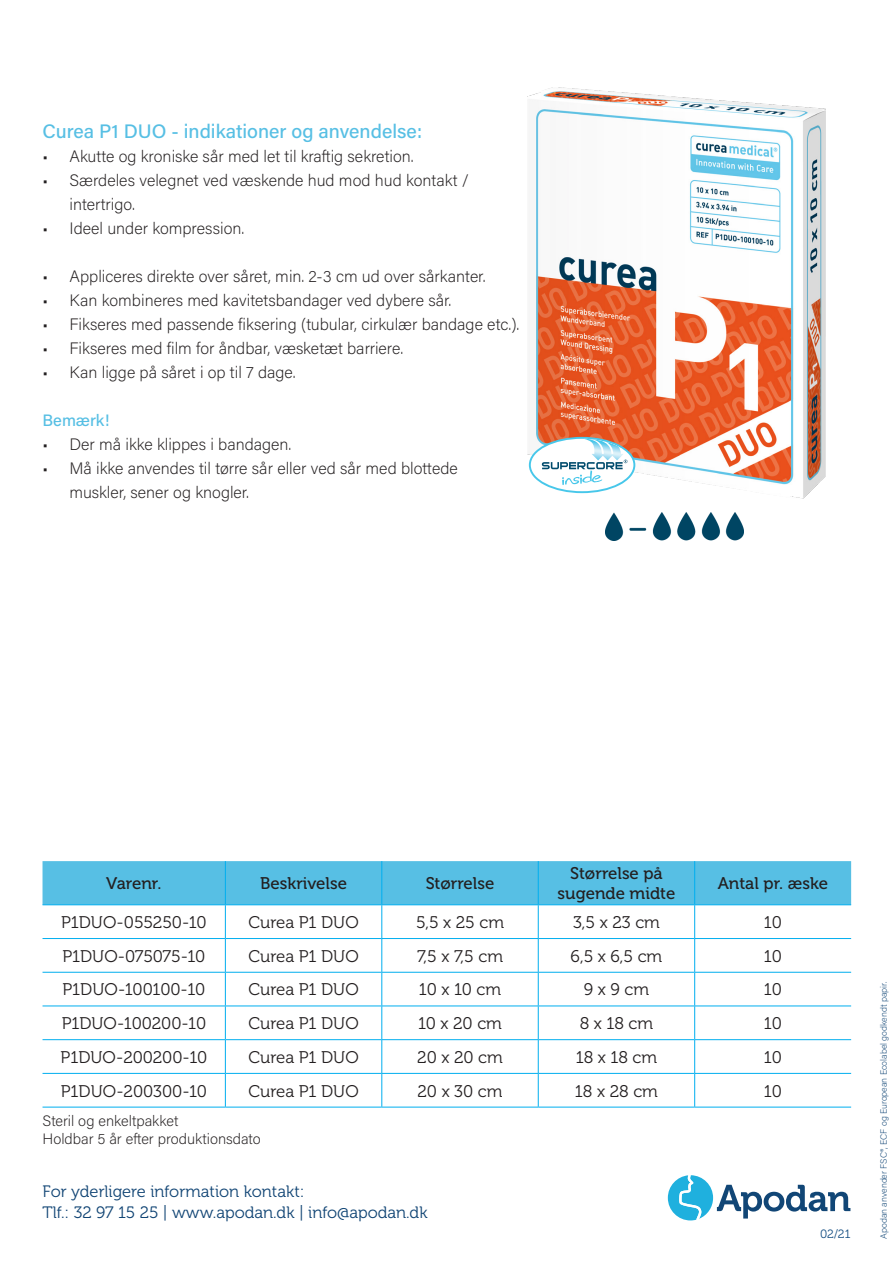
<style>
.page{position:relative;width:893px;height:1263px;background:#fff}
.page>*{position:absolute;margin:0;border:0;box-sizing:border-box;transform-origin:0 0}
.t1{font:500 19.5px "Acumin Pro";color:#57bfe4}
.t2{font:16.8px "Museo 300";color:#231f20}
.t3{font:16.8px/20.2px "Museo 500";color:#231f20;text-align:center}
.t4{font:200 16.5px/24px "Acumin Pro";color:#231f20}
.t5{font:16.5px "Museo 300";color:#104474}
.t6{font:500 16.5px "Acumin Pro";color:#57bfe4}
.t7{font:200 15px "Acumin Pro";color:#231f20}
.t8{font:12px "Museo 300";color:#144e82}
.t9{font:200 9px "Acumin Pro";color:#114676}
</style>
<div class="page">
<svg style="left:668px;top:1175px;width:182px;height:45px"></svg>
<div style="left:43px;top:861px;width:808px;height:43px;background:#57bfe4"></div>
<hr style="left:225px;top:861px;width:1px;height:43px;background:#00aeef">
<hr style="left:381px;top:861px;width:1px;height:43px;background:#00aeef">
<hr style="left:538px;top:861px;width:1px;height:43px;background:#00aeef">
<hr style="left:694px;top:861px;width:1px;height:43px;background:#00aeef">
<hr style="left:225px;top:905px;width:1px;height:33px;background:#00aeef">
<hr style="left:381px;top:905px;width:1px;height:33px;background:#00aeef">
<hr style="left:538px;top:905px;width:1px;height:33px;background:#00aeef">
<hr style="left:694px;top:905px;width:1px;height:33px;background:#00aeef">
<hr style="left:43px;top:938px;width:182px;height:1px;background:#00aeef">
<hr style="left:225px;top:938px;width:157px;height:1px;background:#00aeef">
<hr style="left:225px;top:939px;width:1px;height:33px;background:#00aeef">
<hr style="left:382px;top:938px;width:156px;height:1px;background:#00aeef">
<hr style="left:381px;top:939px;width:1px;height:33px;background:#00aeef">
<hr style="left:538px;top:938px;width:157px;height:1px;background:#00aeef">
<hr style="left:538px;top:939px;width:1px;height:33px;background:#00aeef">
<hr style="left:695px;top:938px;width:156px;height:1px;background:#00aeef">
<hr style="left:694px;top:939px;width:1px;height:33px;background:#00aeef">
<hr style="left:43px;top:972px;width:182px;height:1px;background:#00aeef">
<hr style="left:225px;top:972px;width:157px;height:1px;background:#00aeef">
<hr style="left:225px;top:972px;width:1px;height:33px;background:#00aeef">
<hr style="left:382px;top:972px;width:156px;height:1px;background:#00aeef">
<hr style="left:381px;top:972px;width:1px;height:33px;background:#00aeef">
<hr style="left:538px;top:972px;width:157px;height:1px;background:#00aeef">
<hr style="left:538px;top:972px;width:1px;height:33px;background:#00aeef">
<hr style="left:695px;top:972px;width:156px;height:1px;background:#00aeef">
<hr style="left:694px;top:972px;width:1px;height:33px;background:#00aeef">
<hr style="left:43px;top:1005px;width:182px;height:1px;background:#00aeef">
<hr style="left:225px;top:1005px;width:157px;height:1px;background:#00aeef">
<hr style="left:225px;top:1006px;width:1px;height:33px;background:#00aeef">
<hr style="left:382px;top:1005px;width:156px;height:1px;background:#00aeef">
<hr style="left:381px;top:1006px;width:1px;height:33px;background:#00aeef">
<hr style="left:538px;top:1005px;width:157px;height:1px;background:#00aeef">
<hr style="left:538px;top:1006px;width:1px;height:33px;background:#00aeef">
<hr style="left:695px;top:1005px;width:156px;height:1px;background:#00aeef">
<hr style="left:694px;top:1006px;width:1px;height:33px;background:#00aeef">
<hr style="left:43px;top:1039px;width:182px;height:1px;background:#00aeef">
<hr style="left:225px;top:1039px;width:157px;height:1px;background:#00aeef">
<hr style="left:225px;top:1040px;width:1px;height:33px;background:#00aeef">
<hr style="left:382px;top:1039px;width:156px;height:1px;background:#00aeef">
<hr style="left:381px;top:1040px;width:1px;height:33px;background:#00aeef">
<hr style="left:538px;top:1039px;width:157px;height:1px;background:#00aeef">
<hr style="left:538px;top:1040px;width:1px;height:33px;background:#00aeef">
<hr style="left:695px;top:1039px;width:156px;height:1px;background:#00aeef">
<hr style="left:694px;top:1040px;width:1px;height:33px;background:#00aeef">
<hr style="left:43px;top:1073px;width:182px;height:1px;background:#00aeef">
<hr style="left:225px;top:1073px;width:157px;height:1px;background:#00aeef">
<hr style="left:225px;top:1074px;width:1px;height:33px;background:#00aeef">
<hr style="left:382px;top:1073px;width:156px;height:1px;background:#00aeef">
<hr style="left:381px;top:1074px;width:1px;height:33px;background:#00aeef">
<hr style="left:538px;top:1073px;width:157px;height:1px;background:#00aeef">
<hr style="left:538px;top:1074px;width:1px;height:33px;background:#00aeef">
<hr style="left:695px;top:1073px;width:156px;height:1px;background:#00aeef">
<hr style="left:694px;top:1074px;width:1px;height:33px;background:#00aeef">
<hr style="left:43px;top:1107px;width:182px;height:1px;background:#00aeef">
<hr style="left:225px;top:1107px;width:157px;height:1px;background:#00aeef">
<hr style="left:382px;top:1107px;width:156px;height:1px;background:#00aeef">
<hr style="left:538px;top:1107px;width:157px;height:1px;background:#00aeef">
<hr style="left:695px;top:1107px;width:156px;height:1px;background:#00aeef">
<hr style="left:43px;top:904px;width:182px;height:1px;background:#00aeef">
<hr style="left:225px;top:904px;width:157px;height:1px;background:#00aeef">
<hr style="left:382px;top:904px;width:156px;height:1px;background:#00aeef">
<hr style="left:538px;top:904px;width:157px;height:1px;background:#00aeef">
<hr style="left:695px;top:904px;width:156px;height:1px;background:#00aeef">
<img style="left:527px;top:87px;width:299px;height:412px">
<svg style="left:529px;top:437px;width:106px;height:56px"></svg>
<img style="left:583px;top:439px;width:40px;height:21px">
<img style="left:606px;top:512px;width:137px;height:29px">
<p class="t1" style="left:43px;top:117px;width:381px">Curea P1 DUO - indikationer og anvendelse:</p>
<p class="t4" style="left:43px;top:143px;width:372px">• Akutte og kroniske sår med let til kraftig sekretion.</p>
<p class="t4" style="left:70px;top:167px;width:401px;text-indent:-27px">• Særdeles velegnet ved væskende hud mod hud kontakt / intertrigo.</p>
<p class="t4" style="left:43px;top:215px;width:203px">• Ideel under kompression.</p>
<p class="t4" style="left:43px;top:263px;width:444px">• Appliceres direkte over såret, min. 2-3 cm ud over sårkanter.</p>
<p class="t4" style="left:43px;top:287px;width:410px">• Kan kombineres med kavitetsbandager ved dybere sår.</p>
<p class="t4" style="left:43px;top:311px;width:478px">• Fikseres med passende fiksering (tubular, cirkulær bandage etc.).</p>
<p class="t4" style="left:43px;top:335px;width:362px">• Fikseres med film for åndbar, væsketæt barriere.</p>
<p class="t4" style="left:43px;top:359px;width:255px">• Kan ligge på såret i op til 7 dage.</p>
<p class="t6" style="left:43px;top:408px;width:68px">Bemærk!</p>
<p class="t4" style="left:43px;top:431px;width:250px">• Der må ikke klippes i bandagen.</p>
<p class="t4" style="left:70px;top:455px;width:390px;text-indent:-27px">• Må ikke anvendes til tørre sår eller ved sår med blottede muskler, sener og knogler.</p>
<p class="t3" style="left:106px;top:874px;width:57px">Varenr.</p>
<p class="t3" style="left:260px;top:874px;width:88px">Beskrivelse</p>
<p class="t3" style="left:426px;top:874px;width:70px">Størrelse</p>
<p class="t3" style="left:558px;top:863px;width:119px">Størrelse på sugende midte</p>
<p class="t3" style="left:718px;top:874px;width:112px">Antal pr. æske</p>
<p class="t2" style="left:61px;top:913px;width:147px">P1DUO-055250-10</p>
<p class="t2" style="left:248px;top:913px;width:112px">Curea P1 DUO</p>
<p class="t2" style="left:416px;top:913px;width:90px">5,5 x 25 cm</p>
<p class="t2" style="left:573px;top:913px;width:88px">3,5 x 23 cm</p>
<p class="t2" style="left:764px;top:913px;width:19px">10</p>
<p class="t2" style="left:62px;top:947px;width:144px">P1DUO-075075-10</p>
<p class="t2" style="left:248px;top:947px;width:112px">Curea P1 DUO</p>
<p class="t2" style="left:417px;top:947px;width:87px">7,5 x 7,5 cm</p>
<p class="t2" style="left:571px;top:947px;width:93px">6,5 x 6,5 cm</p>
<p class="t2" style="left:764px;top:947px;width:19px">10</p>
<p class="t2" style="left:63px;top:980px;width:144px">P1DUO-100100-10</p>
<p class="t2" style="left:248px;top:980px;width:112px">Curea P1 DUO</p>
<p class="t2" style="left:419px;top:980px;width:84px">10 x 10 cm</p>
<p class="t2" style="left:584px;top:980px;width:67px">9 x 9 cm</p>
<p class="t2" style="left:764px;top:980px;width:19px">10</p>
<p class="t2" style="left:62px;top:1014px;width:146px">P1DUO-100200-10</p>
<p class="t2" style="left:248px;top:1014px;width:112px">Curea P1 DUO</p>
<p class="t2" style="left:418px;top:1014px;width:85px">10 x 20 cm</p>
<p class="t2" style="left:580px;top:1014px;width:75px">8 x 18 cm</p>
<p class="t2" style="left:764px;top:1014px;width:19px">10</p>
<p class="t2" style="left:61px;top:1048px;width:148px">P1DUO-200200-10</p>
<p class="t2" style="left:248px;top:1048px;width:112px">Curea P1 DUO</p>
<p class="t2" style="left:417px;top:1048px;width:87px">20 x 20 cm</p>
<p class="t2" style="left:576px;top:1048px;width:83px">18 x 18 cm</p>
<p class="t2" style="left:764px;top:1048px;width:19px">10</p>
<p class="t2" style="left:61px;top:1082px;width:148px">P1DUO-200300-10</p>
<p class="t2" style="left:248px;top:1082px;width:112px">Curea P1 DUO</p>
<p class="t2" style="left:418px;top:1082px;width:86px">20 x 30 cm</p>
<p class="t2" style="left:575px;top:1082px;width:84px">18 x 28 cm</p>
<p class="t2" style="left:764px;top:1082px;width:19px">10</p>
<p class="t7" style="left:43px;top:1111px;width:137px">Steril og enkeltpakket</p>
<p class="t7" style="left:43px;top:1129px;width:220px">Holdbar 5 år efter produktionsdato</p>
<p class="t5" style="left:43px;top:1183px;width:263px">For yderligere information kontakt:</p>
<p class="t5" style="left:43px;top:1204px;width:387px">Tlf.: 32 97 15 25 | www.apodan.dk | info@apodan.dk</p>
<p class="t8" style="left:820px;top:1228px;width:32px">02/21</p>
<p class="t9" style="left:877px;top:1239px;width:259px;rotate:-90deg">Apodan anvender FSC®, ECF og European Ecolabel godkendt papir.</p>
</div>
